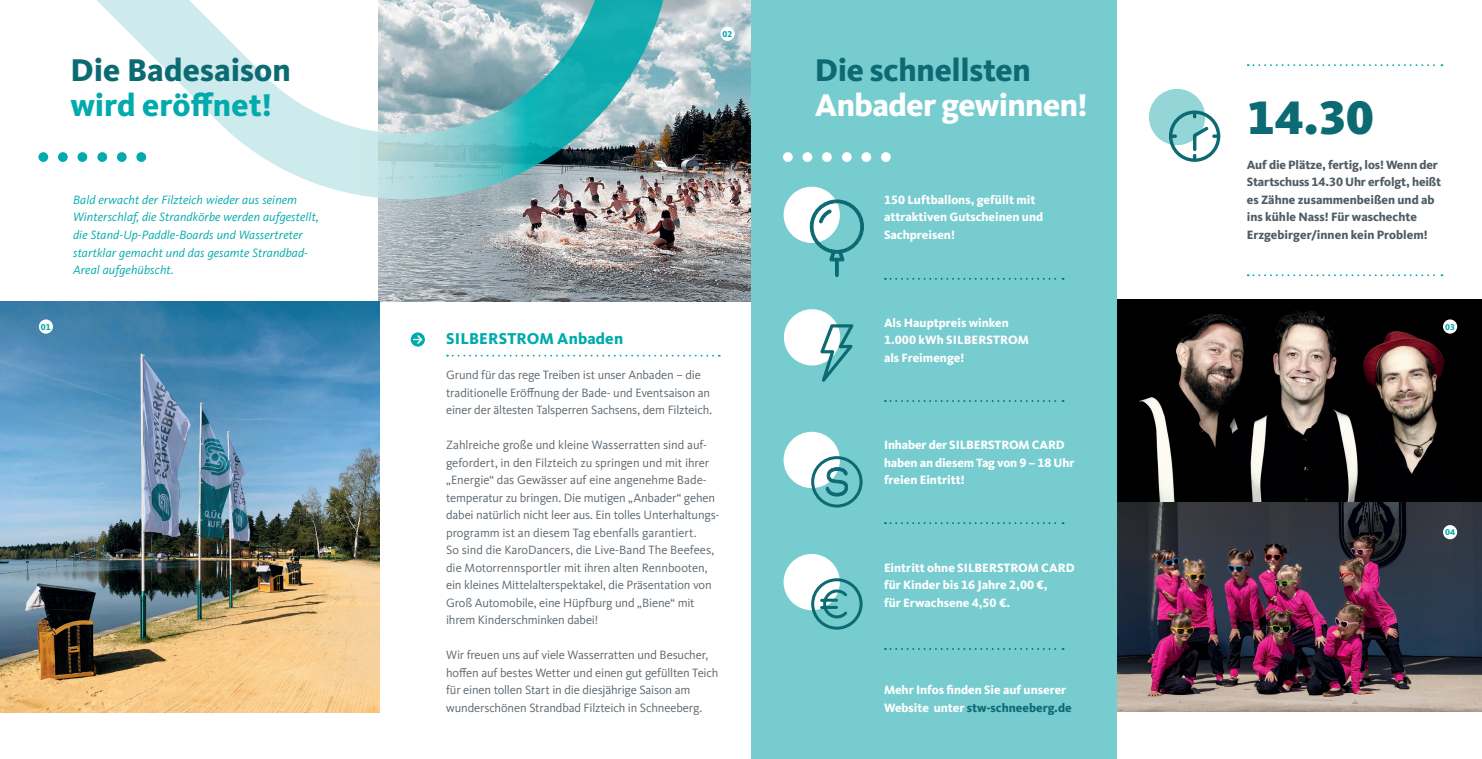
<style>
.page{position:relative;width:1482px;height:759px;background:#fff}
.page>*{position:absolute;margin:0;border:0;box-sizing:border-box;transform-origin:0 0}
.t1{font:900 48.75px "Kievit OT";color:#0c6a73}
.t2{font:800 32.5px/35px "Kievit OT";letter-spacing:-.015em;color:#fff}
.t3{font:800 32.5px/35px "Kievit OT";letter-spacing:.005em;color:#0c6a73}
.t4{font:800 16.25px "Kievit OT";letter-spacing:.01em;color:#00aaad}
.t5{font:12.5px/17.5px "Kievit OT";letter-spacing:-.01em;color:#5d6870}
.t6{font:800 12.5px/17.5px "Kievit OT";color:#fff}
.t7{font:italic 12.5px/17.5px "Kievit OT";letter-spacing:.01em;color:#00aaad}
.t8{font:800 12.5px/17.5px "Kievit OT";color:#505d65}
.t9{font:800 8.75px "Kievit OT";color:#00aaad}
.s1{color:#00aaad}
.s2{color:#0c6a73}
</style>
<div class="page">
<img style="left:379px;top:0;width:372px;height:301px">
<img style="left:0;top:301px;width:379px;height:410px">
<img style="left:1116px;top:501px;width:365px;height:210px">
<svg style="left:1116px;top:300px;width:365px;height:201px;background:#2f2928"></svg>
<svg style="left:79px;top:0;width:602px;height:208px"></svg>
<div style="left:751px;top:0;width:365px;height:758px;background:#77ccd0"></div>
<svg style="left:447px;top:354px;width:272px;height:2px"></svg>
<div style="left:38px;top:152px;width:10px;height:10px;background:#00aaad;border-radius:50%"></div>
<div style="left:58px;top:152px;width:10px;height:10px;background:#00aaad;border-radius:50%"></div>
<div style="left:77px;top:152px;width:10px;height:10px;background:#00aaad;border-radius:50%"></div>
<div style="left:97px;top:152px;width:10px;height:10px;background:#00aaad;border-radius:50%"></div>
<div style="left:117px;top:152px;width:10px;height:10px;background:#00aaad;border-radius:50%"></div>
<div style="left:136px;top:152px;width:10px;height:10px;background:#00aaad;border-radius:50%"></div>
<div style="left:783px;top:187px;width:56px;height:56px;background:#fff;border-radius:50%"></div>
<div style="left:783px;top:152px;width:9px;height:10px;background:#fff;border-radius:50%"></div>
<div style="left:802px;top:152px;width:10px;height:10px;background:#fff;border-radius:50%"></div>
<div style="left:822px;top:152px;width:9px;height:10px;background:#fff;border-radius:50%"></div>
<div style="left:841px;top:152px;width:10px;height:10px;background:#fff;border-radius:50%"></div>
<div style="left:861px;top:152px;width:10px;height:10px;background:#fff;border-radius:50%"></div>
<div style="left:880px;top:152px;width:10px;height:10px;background:#fff;border-radius:50%"></div>
<div style="left:783px;top:309px;width:57px;height:56px;background:#fff;border-radius:50%"></div>
<div style="left:783px;top:431px;width:56px;height:57px;background:#fff;border-radius:50%"></div>
<div style="left:783px;top:553px;width:56px;height:57px;background:#fff;border-radius:50%"></div>
<svg style="left:884px;top:278px;width:179px;height:1px"></svg>
<svg style="left:884px;top:400px;width:179px;height:2px"></svg>
<svg style="left:884px;top:522px;width:179px;height:2px"></svg>
<svg style="left:884px;top:648px;width:179px;height:1px"></svg>
<svg style="left:811px;top:578px;width:51px;height:51px"></svg>
<svg style="left:820px;top:324px;width:33px;height:57px"></svg>
<svg style="left:809px;top:199px;width:54px;height:78px"></svg>
<svg style="left:410px;top:332px;width:15px;height:14px"></svg>
<svg style="left:413px;top:335px;width:9px;height:9px"></svg>
<svg style="left:1247px;top:64px;width:195px;height:2px"></svg>
<svg style="left:1247px;top:274px;width:195px;height:2px"></svg>
<div style="left:1148px;top:89px;width:56px;height:56px;background:#94d5d8;border-radius:50%"></div>
<div style="left:39px;top:319px;width:14px;height:14px;background:#fff;border-radius:50%"></div>
<div style="left:720px;top:27px;width:14px;height:14px;background:#fff;border-radius:50%"></div>
<div style="left:1442px;top:319px;width:14px;height:14px;background:#fff;border-radius:50%"></div>
<div style="left:1442px;top:525px;width:14px;height:14px;background:#fff;border-radius:50%"></div>
<svg style="left:1168px;top:110px;width:52px;height:52px"></svg>
<svg style="left:811px;top:456px;width:51px;height:51px"></svg>
<p class="t9" style="left:722px;top:29px;width:11px">02</p>
<p class="t3" style="left:70px;top:53px;width:222px">Die Badesaison <span class="s1">wird eröffnet!</span></p>
<p class="t2" style="left:814px;top:53px;width:274px"><span class="s2">Die schnellsten<br></span>Anbader gewinnen!</p>
<p class="t9" style="left:41px;top:321px;width:11px">01</p>
<p class="t7" style="left:73px;top:191px;width:247px">Bald erwacht der Filzteich wieder aus seinem Winterschlaf, die Strandkörbe werden aufgestellt, die Stand-Up-Paddle-Boards und Wassertreter startklar gemacht und das gesamte Strandbad-Areal aufgehübscht.</p>
<p class="t4" style="left:446px;top:329px;width:179px">SILBERSTROM Anbaden</p>
<p class="t5" style="left:446px;top:366px;width:267px">Grund für das rege Treiben ist unser Anbaden – die traditionelle Eröffnung der Bade- und Eventsaison an einer der ältesten Talsperren Sachsens, dem Filzteich.</p>
<p class="t5" style="left:446px;top:436px;width:275px">Zahlreiche große und kleine Wasserratten sind auf&shy;gefordert, in den Filzteich zu springen und mit ihrer „Energie“ das Gewässer auf eine angenehme Bade&shy;temperatur zu bringen. Die mutigen „Anbader“ gehen dabei natürlich nicht leer aus. Ein tolles Unterhaltungs&shy;programm ist an diesem Tag ebenfalls garantiert.<br>So sind die KaroDancers, die Live-Band The Beefees, die Motorrennsportler mit ihren alten Rennbooten, ein kleines Mittelalterspektakel, die Präsentation von Groß Automobile, eine Hüpfburg und „Biene“ mit ihrem Kinderschminken dabei!</p>
<p class="t5" style="left:446px;top:646px;width:274px">Wir freuen uns auf viele Wasserratten und Besucher, hoffen auf bestes Wetter und einen gut gefüllten Teich für einen tollen Start in die diesjährige Saison am wunderschönen Strandbad Filzteich in Schneeberg.</p>
<p class="t6" style="left:883px;top:191px;width:161px">150 Luftballons, gefüllt mit attraktiven Gutscheinen und<br>Sachpreisen!</p>
<p class="t6" style="left:883px;top:313px;width:146px">Als Hauptpreis winken<br>1.000 kWh SILBERSTROM als Freimenge!</p>
<p class="t6" style="left:883px;top:436px;width:192px">Inhaber der SILBERSTROM CARD haben an diesem Tag von 9 – 18 Uhr freien Eintritt!</p>
<p class="t6" style="left:883px;top:558px;width:192px">Eintritt ohne SILBERSTROM CARD für Kinder bis 16 Jahre 2,00 €,</p>
<p class="t6" style="left:883px;top:593px;width:128px">für Erwachsene 4,50 €.</p>
<p class="t6" style="left:883px;top:681px;width:189px">Mehr Infos finden Sie auf unserer<br>Website unter <span class="s2">stw-schneeberg.de</span></p>
<p class="t1" style="left:1246px;top:88px;width:129px">14.30</p>
<p class="t8" style="left:1246px;top:156px;width:196px">Auf die Plätze, fertig, los! Wenn der Startschuss 14.30 Uhr erfolgt, heißt es Zähne zusammenbeißen und ab ins kühle Nass! Für waschechte Erzgebirger/innen kein Problem!</p>
<p class="t9" style="left:1444px;top:321px;width:11px">03</p>
<p class="t9" style="left:1444px;top:527px;width:11px">04</p>
</div>
